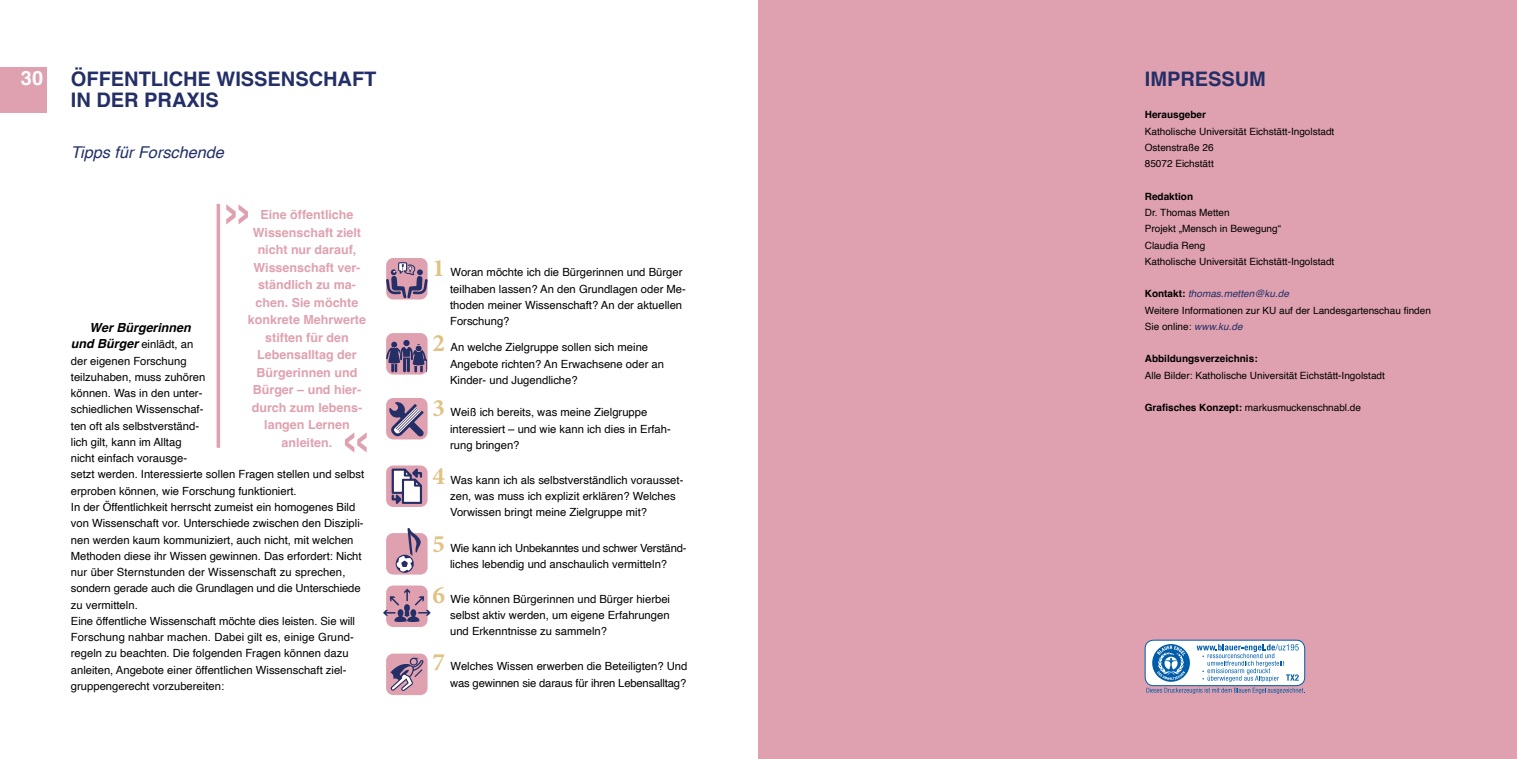
<style>
.page{position:relative;width:1517px;height:759px;background:#fff}
.page>*{position:absolute;margin:0;border:0;box-sizing:border-box;transform-origin:0 0}
.t1{font:700 25px "Minion Pro";color:#e0c284}
.t2{font:700 20px/21.2px "Helvetica";color:#232f66}
.t3{font:700 20px "Helvetica";color:#fff}
.t4{font:italic 16.25px "Helvetica";color:#232f66}
.t5{font:700 12.5px/17.5px "Helvetica";color:#dfa1b0;text-align:center}
.t6{font:italic 700 12.5px "Helvetica";color:#000}
.t7{font:11.25px/16.2px "Helvetica";color:#000}
.t8{font:10px/16.2px "Helvetica";color:#000}
.t9{font:700 10px "Helvetica";color:#000}
.s1{font-weight:700;font-style:italic;font-size:12.5px}
.s2{font-weight:700}
.s3{font-style:italic;color:#232f66}
</style>
<div class="page">
<div style="left:758px;top:0;width:759px;height:758px;background:#dfa1b0"></div>
<div style="left:0;top:67px;width:47px;height:45px;background:#dfa1b0"></div>
<div style="left:1145px;top:640px;width:159px;height:45px;background:#fff;border-radius:9px"></div>
<div style="left:1144px;top:639px;width:161px;height:46px;border:1px solid #005da9;border-radius:9px"></div>
<svg style="left:1152px;top:644px;width:38px;height:37px"></svg>
<svg style="left:1196px;top:644px;width:102px;height:37px"></svg>
<svg style="left:1146px;top:687px;width:158px;height:6px"></svg>
<div style="left:386px;top:258px;width:41px;height:41px;background:#dfa1b0;border-radius:7px"></div>
<svg style="left:386px;top:262px;width:42px;height:36px"></svg>
<div style="left:386px;top:333px;width:41px;height:41px;background:#dfa1b0;border-radius:7px"></div>
<svg style="left:386px;top:340px;width:41px;height:32px"></svg>
<div style="left:386px;top:398px;width:41px;height:41px;background:#dfa1b0;border-radius:7px"></div>
<svg style="left:389px;top:402px;width:35px;height:34px"></svg>
<div style="left:386px;top:533px;width:41px;height:41px;background:#dfa1b0;border-radius:7px"></div>
<svg style="left:396px;top:528px;width:25px;height:44px"></svg>
<div style="left:386px;top:585px;width:41px;height:41px;background:#dfa1b0;border-radius:7px"></div>
<svg style="left:383px;top:588px;width:48px;height:33px"></svg>
<div style="left:386px;top:653px;width:41px;height:41px;background:#dfa1b0;border-radius:7px"></div>
<svg style="left:390px;top:657px;width:33px;height:33px"></svg>
<div style="left:386px;top:465px;width:41px;height:42px;background:#dfa1b0;border-radius:7px"></div>
<svg style="left:392px;top:468px;width:30px;height:35px"></svg>
<svg style="left:345px;top:432px;width:22px;height:20px"></svg>
<svg style="left:226px;top:204px;width:22px;height:20px"></svg>
<hr style="left:217px;top:204px;width:3px;height:243px;background:#dfa1b0">
<h2 class="t3" style="left:21px;top:66px;width:24px">30</h2>
<h2 class="t2" style="left:71px;top:70px;width:307px">ÖFFENTLICHE WISSENSCHAFT<br>IN DER PRAXIS</h2>
<h3 class="t4" style="left:71px;top:139px;width:154px">Tipps für Forschende</h3>
<p class="t5" style="left:248px;top:207px;width:120px">Eine öffentliche<br>Wissenschaft zielt nicht nur darauf,<br>Wissenschaft ver&shy;ständlich zu ma&shy;chen. Sie möchte konkrete Mehrwerte stiften für den<br>Lebensalltag der<br>Bürgerinnen und<br>Bürger – und hier&shy;durch zum lebens&shy;langen Lernen anleiten.</p>
<p class="t6" style="left:90px;top:320px;width:103px">Wer Bürgerinnen</p>
<p class="t7" style="left:71px;top:336px;width:295px"><span class="s1">und Bürger</span> einlädt, an<br>der eigenen Forschung<br>teilzuhaben, muss zuhören<br>können. Was in den unter-<br>schiedlichen Wissenschaf-<br>ten oft als selbstverständ-<br>lich gilt, kann im Alltag<br>nicht einfach vorausge-<br>setzt werden. Interessierte sollen Fragen stellen und selbst erproben können, wie Forschung funktioniert.<br>In der Öffentlichkeit herrscht zumeist ein homogenes Bild von Wissenschaft vor. Unterschiede zwischen den Diszipli&shy;nen werden kaum kommuniziert, auch nicht, mit welchen Methoden diese ihr Wissen gewinnen. Das erfordert: Nicht nur über Sternstunden der Wissenschaft zu sprechen, sondern gerade auch die Grundlagen und die Unterschiede zu vermitteln.<br>Eine öffentliche Wissenschaft möchte dies leisten. Sie will Forschung nahbar machen. Dabei gilt es, einige Grund&shy;regeln zu beachten. Die folgenden Fragen können dazu anleiten, Angebote einer öffentlichen Wissenschaft ziel&shy;gruppengerecht vorzubereiten:</p>
<h1 class="t1" style="left:432px;top:253px;width:14px">1</h1>
<p class="t7" style="left:450px;top:264px;width:237px">Woran möchte ich die Bürgerinnen und Bürger teilhaben lassen? An den Grundlagen oder Me&shy;thoden meiner Wissenschaft? An der aktuellen Forschung?</p>
<h1 class="t1" style="left:432px;top:328px;width:14px">2</h1>
<p class="t7" style="left:450px;top:339px;width:215px">An welche Zielgruppe sollen sich meine<br>Angebote richten? An Erwachsene oder an<br>Kinder- und Jugendliche?</p>
<h1 class="t1" style="left:432px;top:393px;width:14px">3</h1>
<p class="t7" style="left:450px;top:404px;width:222px">Weiß ich bereits, was meine Zielgruppe interessiert – und wie kann ich dies in Erfah&shy;rung bringen?</p>
<h1 class="t1" style="left:432px;top:461px;width:14px">4</h1>
<p class="t7" style="left:450px;top:472px;width:235px">Was kann ich als selbstverständlich vorausset&shy;zen, was muss ich explizit erklären? Welches<br>Vorwissen bringt meine Zielgruppe mit?</p>
<h1 class="t1" style="left:432px;top:528px;width:14px">5</h1>
<p class="t7" style="left:450px;top:539px;width:238px">Wie kann ich Unbekanntes und schwer Verständ&shy;liches lebendig und anschaulich vermitteln?</p>
<h1 class="t1" style="left:432px;top:579px;width:14px">6</h1>
<p class="t7" style="left:450px;top:591px;width:221px;text-align:justify">Wie können Bürgerinnen und Bürger hierbei selbst aktiv werden, um eigene Erfahrungen und Erkenntnisse zu sammeln?</p>
<h1 class="t1" style="left:432px;top:647px;width:14px">7</h1>
<p class="t7" style="left:450px;top:658px;width:239px">Welches Wissen erwerben die Beteiligten? Und was gewinnen sie daraus für ihren Lebensalltag?</p>
<h2 class="t2" style="left:1144px;top:70px;width:123px">IMPRESSUM</h2>
<p class="t9" style="left:1144px;top:109px;width:63px">Herausgeber</p>
<p class="t8" style="left:1144px;top:123px;width:191px">Katholische Universität Eichstätt-Ingolstadt<br>Ostenstraße 26<br>85072 Eichstätt</p>
<p class="t9" style="left:1144px;top:190px;width:50px">Redaktion</p>
<p class="t8" style="left:1144px;top:205px;width:191px">Dr. Thomas Metten<br>Projekt „Mensch in Bewegung“<br>Claudia Reng<br>Katholische Universität Eichstätt-Ingolstadt</p>
<p class="t8" style="left:1144px;top:286px;width:288px"><span class="s2">Kontakt:</span> <span class="s3">thomas.metten@ku.de<br></span>Weitere Informationen zur KU auf der Landesgartenschau finden<br>Sie online: <span class="s3">www.ku.de</span></p>
<p class="t9" style="left:1144px;top:352px;width:114px">Abbildungsverzeichnis:</p>
<p class="t8" style="left:1144px;top:367px;width:242px">Alle Bilder: Katholische Universität Eichstätt-Ingolstadt</p>
<p class="t8" style="left:1144px;top:400px;width:218px"><span class="s2">Grafisches Konzept:</span> markusmuckenschnabl.de</p>
</div>
